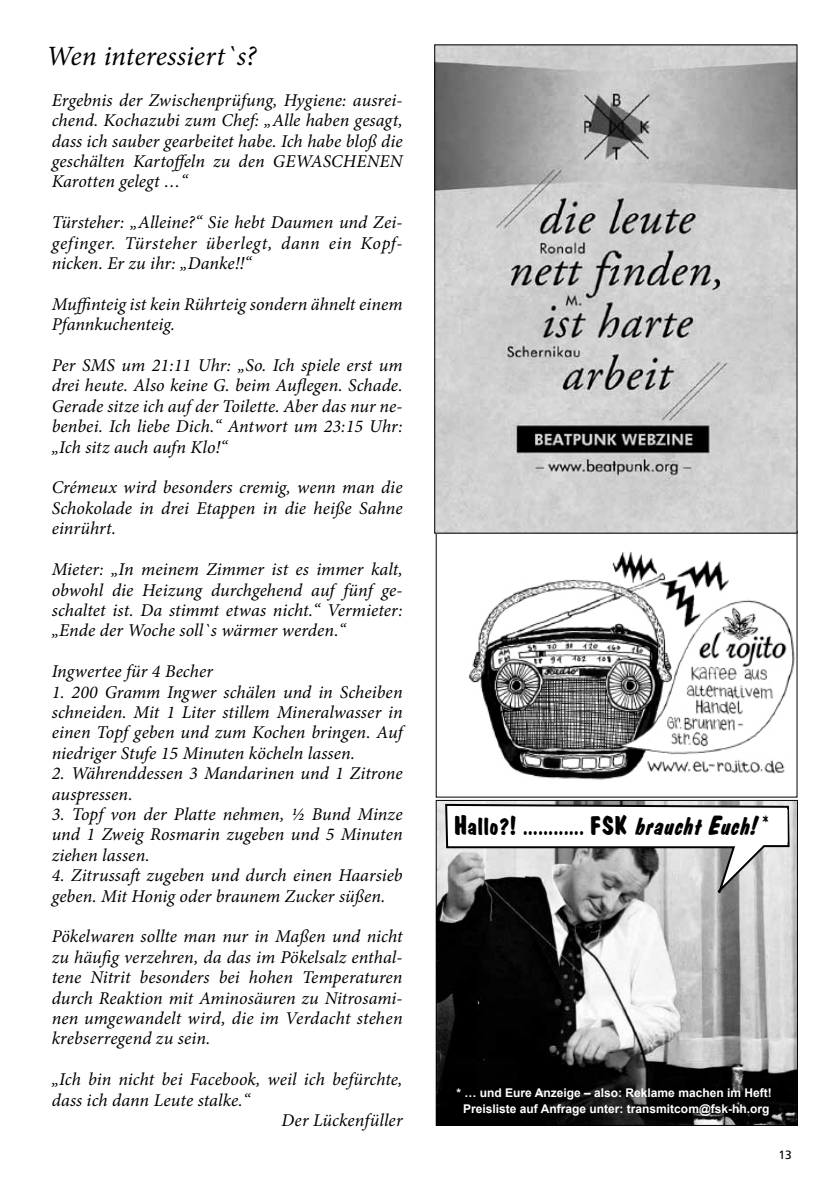
<style>
.page{position:relative;width:840px;height:1191px;background:#fff}
.page>*{position:absolute;margin:0;border:0;box-sizing:border-box;transform-origin:0 0}
.t1{font:italic 28px "Minion Pro";color:#000}
.t2{font:italic 18px/20.4px "Minion Pro";letter-spacing:.005em;color:#000;text-align:justify}
.t3{font:700 18px "Market";letter-spacing:.035em;color:#000}
.t4{font:700 12px/16px "Arial";color:#fff;text-align:center}
.t5{font:12px "Frutiger LT Std";color:#000}
.s1{font-style:italic}
</style>
<div class="page">
<img style="left:468px;top:552px;width:326px;height:228px">
<img style="left:437px;top:802px;width:358px;height:321px">
<div style="left:435px;top:800px;width:362px;height:325px;border:1px solid #000"></div>
<svg style="left:444px;top:803px;width:346px;height:92px"></svg>
<div style="left:453px;top:810px;width:333px;height:31px;background:#fff"></div>
<img style="left:436px;top:47px;width:358px;height:484px">
<h1 class="t1" style="left:46px;top:37px;width:212px">Wen interessiert`s?</h1>
<p class="t2" style="left:52px;top:90px;width:352px">Ergebnis der Zwischenprüfung, Hygiene: ausrei&shy;chend. Kochazubi zum Chef: „Alle haben gesagt, dass ich sauber gearbeitet habe. Ich habe bloß die geschälten Kartoffeln zu den GEWASCHENEN Karotten gelegt …“</p>
<p class="t2" style="left:52px;top:212px;width:352px">Türsteher: „Alleine?“ Sie hebt Daumen und Zei&shy;gefinger. Türsteher überlegt, dann ein Kopf&shy;nicken. Er zu ihr: „Danke!!“</p>
<p class="t2" style="left:52px;top:294px;width:352px">Muffinteig ist kein Rührteig sondern ähnelt einem<br>Pfannkuchenteig.</p>
<p class="t2" style="left:52px;top:355px;width:352px">Per SMS um 21:11 Uhr: „So. Ich spiele erst um drei heute. Also keine G. beim Auflegen. Schade.<br>Gerade sitze ich auf der Toilette. Aber das nur ne&shy;benbei. Ich liebe Dich.“ Antwort um 23:15 Uhr: „Ich sitz auch aufn Klo!“</p>
<p class="t2" style="left:52px;top:477px;width:352px">Crémeux wird besonders cremig, wenn man die Schokolade in drei Etappen in die heiße Sahne einrührt.</p>
<p class="t2" style="left:52px;top:559px;width:352px">Mieter: „In meinem Zimmer ist es immer kalt, obwohl die Heizung durchgehend auf fünf ge&shy;schaltet ist. Da stimmt etwas nicht.“ Vermieter: „Ende der Woche soll`s wärmer werden.“</p>
<p class="t2" style="left:52px;top:661px;width:163px">Ingwertee für 4 Becher</p>
<p class="t2" style="left:52px;top:681px;width:352px">1. 200 Gramm Ingwer schälen und in Scheiben schneiden. Mit 1 Liter stillem Mineralwasser in einen Topf geben und zum Kochen bringen. Auf niedriger Stufe 15 Minuten köcheln lassen.</p>
<p class="t2" style="left:52px;top:763px;width:352px">2. Währenddessen 3 Mandarinen und 1 Zitrone auspressen.</p>
<p class="t2" style="left:52px;top:804px;width:352px">3. Topf von der Platte nehmen, ½ Bund Minze und 1 Zweig Rosmarin zugeben und 5 Minuten ziehen lassen.</p>
<p class="t2" style="left:52px;top:865px;width:352px">4. Zitrussaft zugeben und durch einen Haarsieb geben. Mit Honig oder braunem Zucker süßen.</p>
<p class="t2" style="left:52px;top:926px;width:352px">Pökelwaren sollte man nur in Maßen und nicht zu häufig verzehren, da das im Pökelsalz enthal&shy;tene Nitrit besonders bei hohen Temperaturen durch Reaktion mit Aminosäuren zu Nitrosami&shy;nen umgewandelt wird, die im Verdacht stehen krebserregend zu sein.</p>
<p class="t2" style="left:52px;top:1069px;width:352px">„Ich bin nicht bei Facebook, weil ich befürchte,</p>
<p class="t2" style="left:52px;top:1089px;width:200px">dass ich dann Leute stalke.“</p>
<p class="t2" style="left:281px;top:1110px;width:122px">Der Lückenfüller</p>
<p class="t3" style="left:454px;top:818px;width:316px">Hallo?! ............ FSK <span class="s1">brauchtEuch!</span>*</p>
<p class="t4" style="left:456px;top:1084px;width:316px">* … und Eure Anzeige – also: Reklame machen im Heft!<br>Preisliste auf Anfrage unter: transmitcom@fsk-hh.org</p>
<p class="t5" style="left:778px;top:1147px;width:15px">13</p>
</div>
